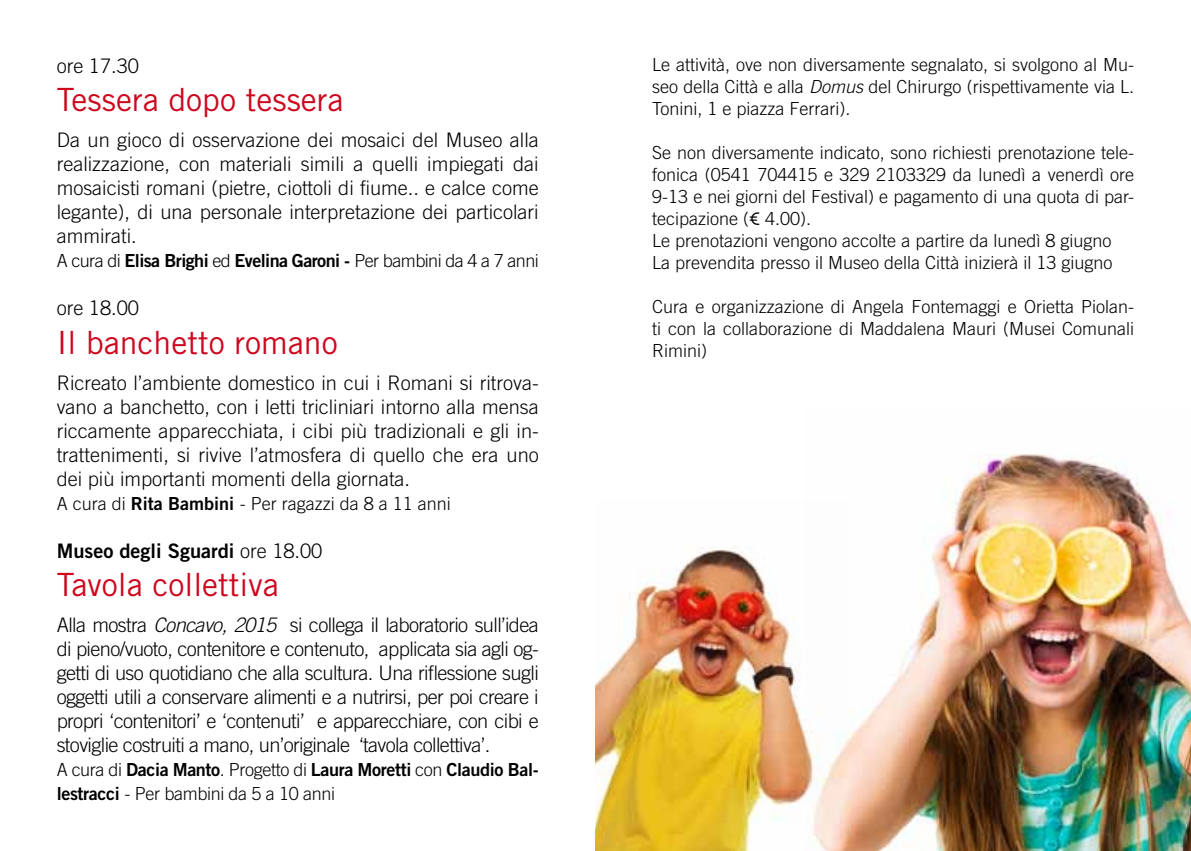
<style>
.page{position:relative;width:1191px;height:851px;background:#fff}
.page>*{position:absolute;margin:0;border:0;box-sizing:border-box;transform-origin:0 0}
.t1{font:32px "Trade Gothic";color:#cd071e}
.t2{font:300 20px/24px "Trade Gothic";color:#000;text-align:justify}
.t3{font:20px "Trade Gothic Bold Two";color:#000}
.t4{font:300 18px/22px "Trade Gothic";color:#000;text-align:justify}
.t5{font:18px "Trade Gothic Bold Two";letter-spacing:-.02em;color:#000}
.t6{font:300 18px "Trade Gothic";letter-spacing:-.03em;color:#000}
.t7{font:300 18px "Trade Gothic";letter-spacing:-.02em;color:#000}
.s1{font-family:"Trade Gothic Bold Two";font-weight:400}
.s2{font-family:"Trade Gothic";font-weight:300}
.s3{font-style:italic}
.s4{font-family:"Uomo";font-weight:400}
</style>
<div class="page">
<img style="left:595px;top:546px;width:210px;height:304px">
<img style="left:805px;top:454px;width:386px;height:396px">
<p class="t2" style="left:57px;top:53px;width:84px">ore 17.30</p>
<h1 class="t1" style="left:57px;top:80px;width:288px">Tessera dopo tessera</h1>
<p class="t2" style="left:57px;top:127px;width:483px">Da un gioco di osservazione dei mosaici del Museo alla realizzazione, con materiali simili a quelli impiegati dai mosaicisti romani (pietre, ciottoli di fiume.. e calce come legante), di una personale interpretazione dei particolari ammirati.</p>
<p class="t6" style="left:57px;top:250px;width:483px">A cura di <span class="s1">Elisa Brighi</span> ed <span class="s1">Evelina Garoni -</span> Per bambini da 4 a 7 anni</p>
<p class="t2" style="left:57px;top:295px;width:84px">ore 18.00</p>
<h1 class="t1" style="left:57px;top:323px;width:282px">Il banchetto romano</h1>
<p class="t2" style="left:57px;top:370px;width:483px">Ricreato l’ambiente domestico in cui i Romani si ritrova&shy;vano a banchetto, con i letti tricliniari intorno alla mensa riccamente apparecchiata, i cibi più tradizionali e gli in&shy;trattenimenti, si rivive l’atmosfera di quello che era uno dei più importanti momenti della giornata.</p>
<p class="t4" style="left:57px;top:492px;width:396px">A cura di <span class="s1">Rita Bambini</span> - Per ragazzi da 8 a 11 anni</p>
<p class="t3" style="left:57px;top:538px;width:267px">Museo degli Sguardi <span class="s2">ore 18.00</span></p>
<h1 class="t1" style="left:57px;top:565px;width:223px">Tavola collettiva</h1>
<p class="t2" style="left:57px;top:612px;width:483px">Alla mostra <span class="s3">Concavo, 2015</span> si collega il laboratorio sull’idea di pieno/vuoto, contenitore e contenuto, applicata sia agli og&shy;getti di uso quotidiano che alla scultura. Una riflessione sugli oggetti utili a conservare alimenti e a nutrirsi, per poi creare i propri ‘contenitori’ e ‘contenuti’ e apparecchiare, con cibi e stoviglie costruiti a mano, un’originale ‘tavola collettiva’.</p>
<p class="t5" style="left:57px;top:758px;width:483px"><span class="s2">A cura di</span> Dacia Manto<span class="s2">. Progetto di</span> Laura Moretti <span class="s2">con</span> Claudio Bal-</p>
<p class="t7" style="left:57px;top:783px;width:280px"><span class="s1">lestracci</span> - Per bambini da 5 a 10 anni</p>
<p class="t4" style="left:652px;top:53px;width:483px">Le attività, ove non diversamente segnalato, si svolgono al Mu&shy;seo della Città e alla <span class="s3">Domus</span> del Chirurgo (rispettivamente via L.<br>Tonini, 1 e piazza Ferrari).</p>
<p class="t4" style="left:652px;top:141px;width:483px;text-align:left">Se non diversamente indicato, sono richiesti prenotazione tele&shy;fonica (0541 704415 e 329 2103329 da lunedì a venerdì ore 9-13 e nei giorni del Festival) e pagamento di una quota di par&shy;tecipazione (<span class="s4">€</span> 4.00).<br>Le prenotazioni vengono accolte a partire da lunedì 8 giugno<br>La prevendita presso il Museo della Città inizierà il 13 giugno</p>
<p class="t4" style="left:652px;top:295px;width:483px">Cura e organizzazione di Angela Fontemaggi e Orietta Piolan&shy;ti con la collaborazione di Maddalena Mauri (Musei Comunali Rimini)</p>
</div>
